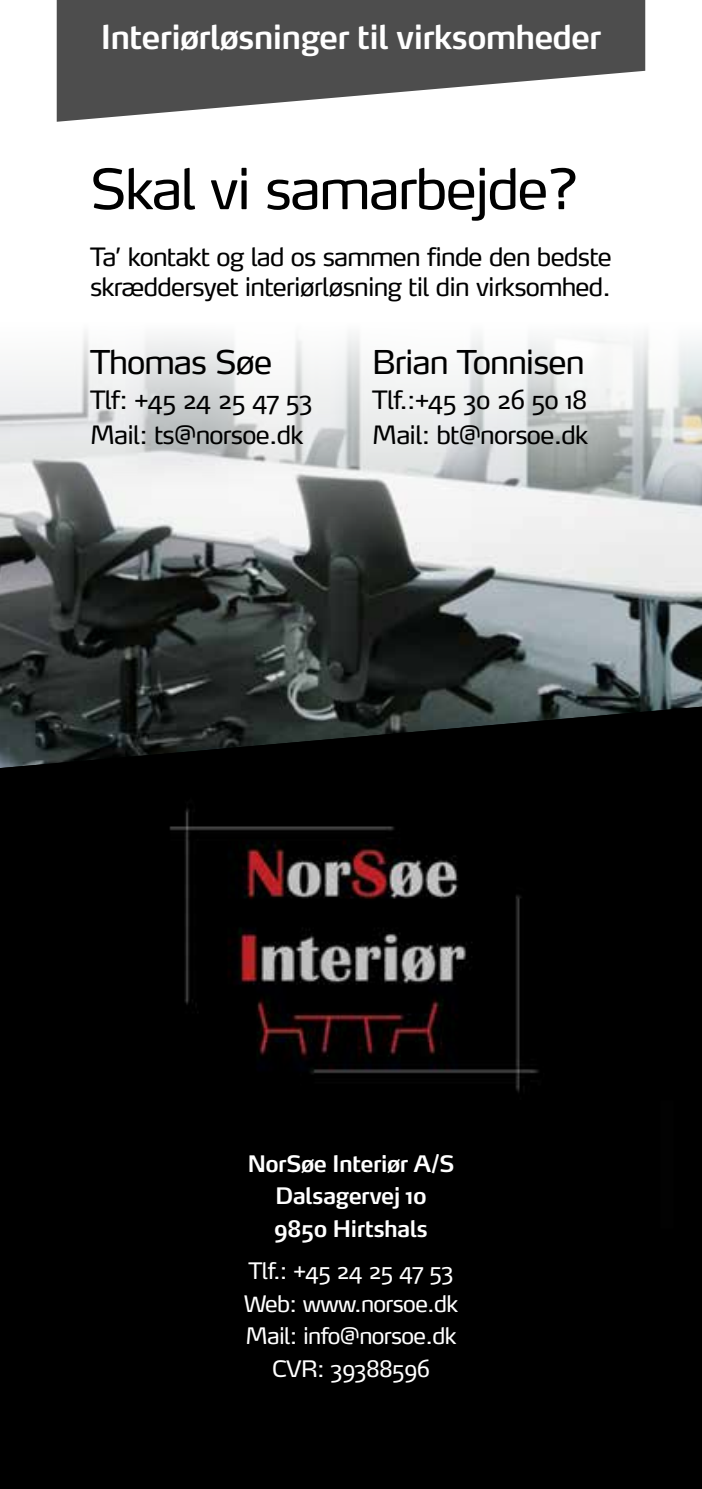
<style>
.page{position:relative;width:702px;height:1489px;background:#fff}
.page>*{position:absolute;margin:0;border:0;box-sizing:border-box;transform-origin:0 0}
.t1{font:55px "Max";letter-spacing:-.03em;color:#000}
.t2{font:600 32.5px "Max OT";letter-spacing:-.03em;color:#fff}
.t3{font:32.5px "Max";letter-spacing:-.03em;color:#000}
.t4{font:25px/35px "Max";letter-spacing:-.03em;color:#000}
.t5{font:22.5px/32.5px "Max";letter-spacing:-.03em;color:#fff;text-align:center}
.t6{font:600 22.5px/32.5px "Max OT";letter-spacing:-.03em;color:#fff;text-align:center}
</style>
<div class="page">
<img style="left:0;top:333px;width:702px;height:373px">
<img style="left:0;top:706px;width:702px;height:782px">
<svg style="left:57px;top:0;width:588px;height:122px;fill:#4d4d4d"></svg>
<h2 class="t2" style="left:100px;top:16px;width:502px">Interiørløsninger til virksomheder</h2>
<h1 class="t1" style="left:90px;top:155px;width:490px">Skal vi samarbejde?</h1>
<p class="t4" style="left:90px;top:242px;width:523px;line-height:30px">Ta’ kontakt og lad os sammen finde den bedste skræddersyet interiørløsning til din virksomhed.</p>
<h2 class="t3" style="left:90px;top:341px;width:184px">Thomas Søe</h2>
<p class="t4" style="left:90px;top:382px;width:224px">Tlf: +45 24 25 47 53<br>Mail: ts@norsoe.dk</p>
<h2 class="t3" style="left:372px;top:341px;width:214px">Brian Tonnisen</h2>
<p class="t4" style="left:372px;top:382px;width:217px">Tlf.:+45 30 26 50 18<br>Mail: bt@norsoe.dk</p>
<p class="t6" style="left:247px;top:1146px;width:209px">NorSøe Interiør A/S<br>Dalsagervej 10<br>9850 Hirtshals</p>
<p class="t5" style="left:244px;top:1254px;width:216px">Tlf.: +45 24 25 47 53<br>Web: www.norsoe.dk<br>Mail: info@norsoe.dk<br>CVR: 39388596</p>
</div>
